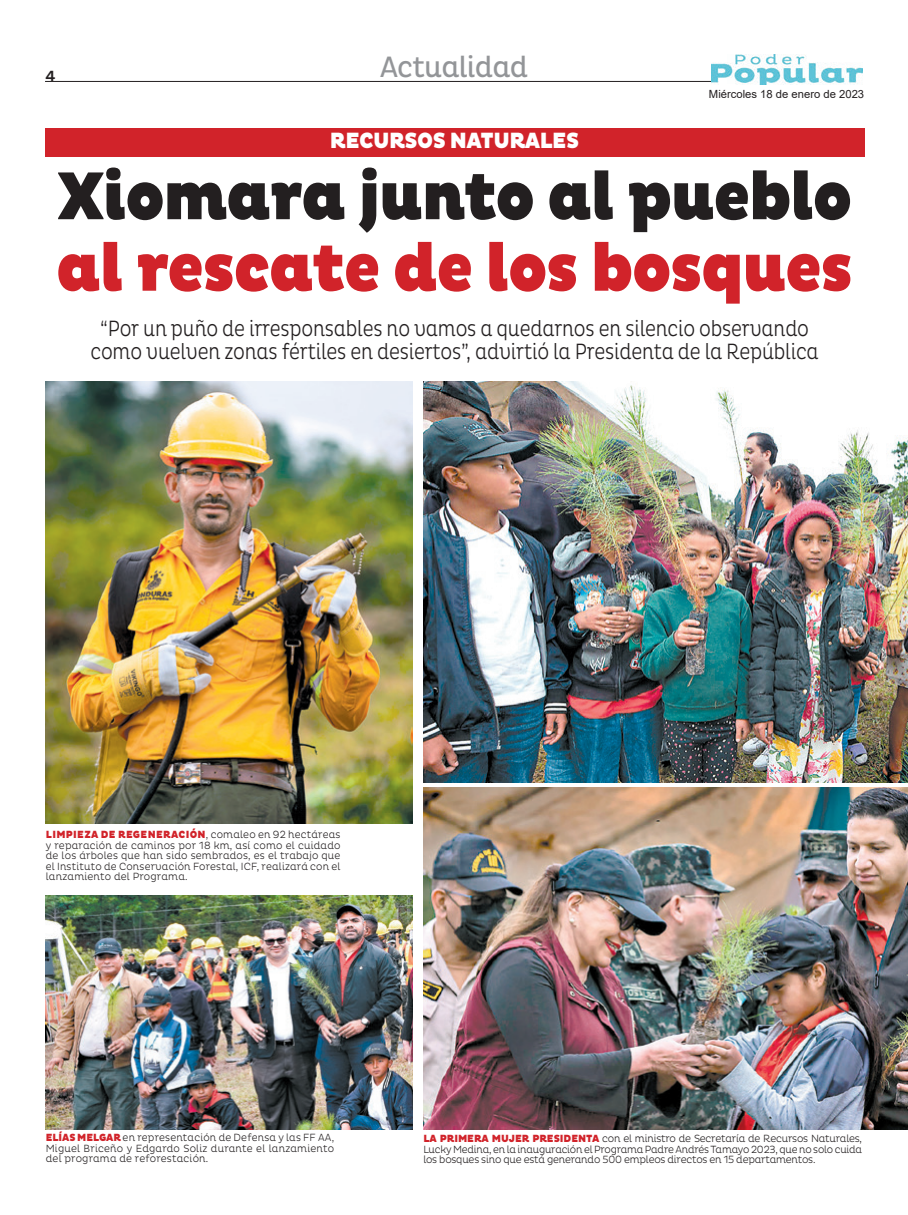
<style>
.page{position:relative;width:908px;height:1215px;background:#fff}
.page>*{position:absolute;margin:0;border:0;box-sizing:border-box;transform-origin:0 0}
.t1{font:900 68.75px "Pluto";letter-spacing:-.03em;color:#d1232a;scale:.9 1}
.t2{font:900 68.75px "Pluto";letter-spacing:-.03em;color:#231f20;scale:.9 1}
.t3{font:30px "Pluto Cond";letter-spacing:-.025em;color:#939598}
.t4{font:300 22.5px/23.8px "Pluto Cond";letter-spacing:-.01em;color:#231f20;text-align:center;scale:.9 1}
.t5{font:900 22.5px "Pluto";letter-spacing:-.025em;color:#fff;scale:.9 1}
.t6{font:500 15px "Pluto";color:#231f20}
.t7{font:11.25px "Arial";color:#231f20}
.t8{font:300 10.62px/10.6px "Pluto";letter-spacing:.02em;color:#231f20;text-align:justify;scale:.9 1}
.s1{font-weight:900;color:#d1232a}
</style>
<div class="page">
<hr style="left:45px;top:81px;width:817px;height:1px;background:#231f20">
<img style="left:711px;top:54px;width:151px;height:30px">
<img style="left:423px;top:788px;width:484px;height:341px">
<img style="left:46px;top:382px;width:366px;height:442px">
<img style="left:46px;top:895px;width:366px;height:234px">
<div style="left:45px;top:128px;width:818px;height:29px;background:#d1232a"></div>
<img style="left:423px;top:382px;width:484px;height:400px">
<h3 class="t6" style="left:45px;top:67px;width:12px">4</h3>
<h2 class="t3" style="left:379px;top:50px;width:150px">Actualidad</h2>
<p class="t7" style="left:708px;top:86px;width:157px">Miércoles 18 de enero de 2023</p>
<h3 class="t5" style="left:330px;top:127px;width:278px">RECURSOS NATURALES</h3>
<h1 class="t2" style="left:56px;top:156px;width:885px">Xiomara junto al pueblo</h1>
<h1 class="t1" style="left:56px;top:228px;width:887px">al rescate de los bosques</h1>
<h3 class="t4" style="left:90px;top:316px;width:810px">“Por un puño de irresponsables no vamos a quedarnos en silencio observando como vuelven zonas fértiles en desiertos”, advirtió la Presidenta de la República</h3>
<p class="t8" style="left:46px;top:829px;width:329px"><span class="s1">LIMPIEZA DE REGENERACIÓN</span>, comaleo en 92 hectáreas y reparación de caminos por 18 km, así como el cuidado de los árboles que han sido sembrados, es el trabajo que el Instituto de Conservación Forestal, ICF, realizará con el lanzamiento del Programa.</p>
<p class="t8" style="left:46px;top:1132px;width:322px"><span class="s1">ELÍAS MELGAR</span> en representación de Defensa y las FF AA, Miguel Briceño y Edgardo Soliz durante el lanzamiento del programa de reforestación.</p>
<p class="t8" style="left:423px;top:1133px;width:489px"><span class="s1">LA PRIMERA MUJER PRESIDENTA</span> con el ministro de Secretaría de Recursos Naturales, Lucky Medina, en la inauguración el Programa Padre Andrés Tamayo 2023, que no solo cuida los bosques sino que está generando 500 empleos directos en 15 departamentos.</p>
</div>
